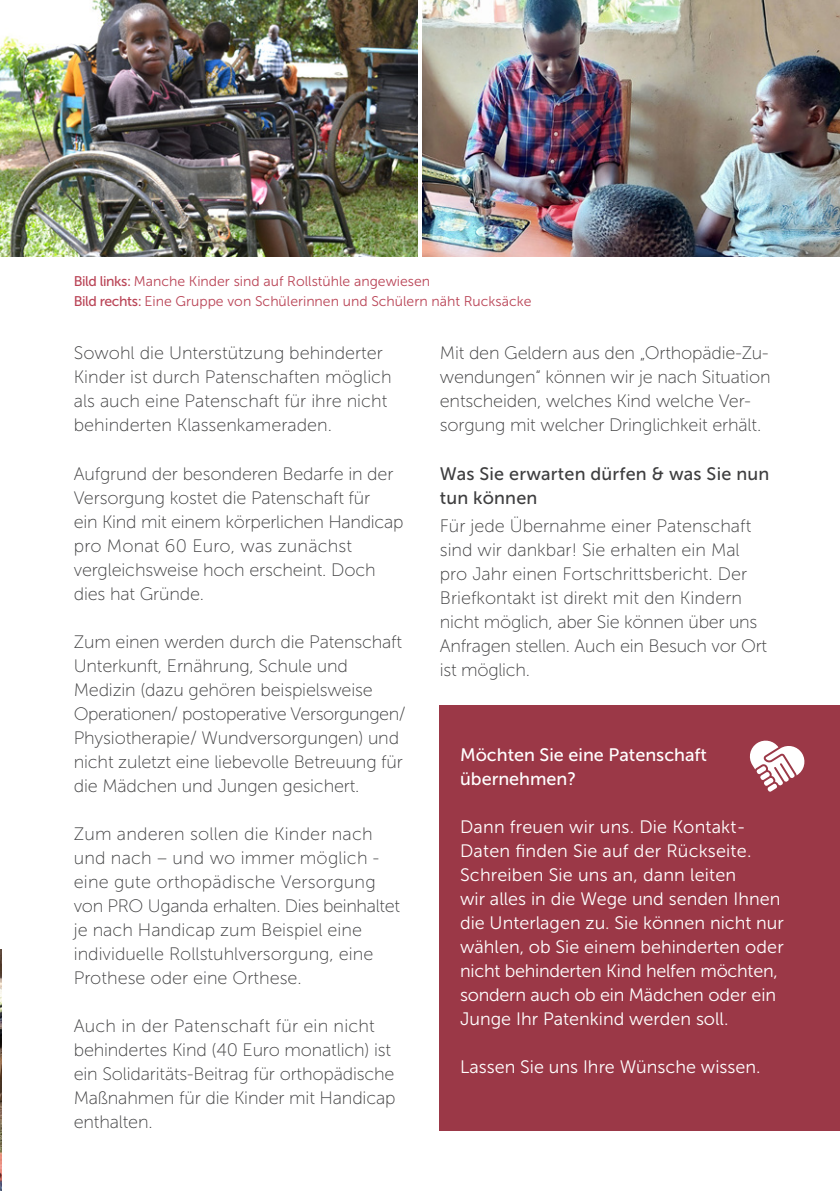
<style>
.page{position:relative;width:840px;height:1191px;background:#fff}
.page>*{position:absolute;margin:0;border:0;box-sizing:border-box;transform-origin:0 0}
.t1{font:18px/24px "Museo Sans 100";letter-spacing:-.01em;color:#3e3e3f}
.t2{font:18px/24px "Museo Sans 300";color:#fff}
.t3{font:18px/24px "Museo Sans 500";letter-spacing:.01em;color:#3e3e3f}
.t4{font:18px/24px "Museo Sans 500";color:#fff}
.t5{font:14px "Museo Sans 300";color:#ba4557}
.s1{font-family:"Museo Sans 500"}
</style>
<div class="page">
<img style="left:0;top:950px;width:1px;height:241px">
<img style="left:0;top:0;width:417px;height:257px">
<img style="left:422px;top:0;width:417px;height:257px">
<div style="left:439px;top:705px;width:400px;height:425px;background:#9b3847"></div>
<svg style="left:749px;top:740px;width:56px;height:52px"></svg>
<p class="t5" style="left:74px;top:273px;width:357px"><span class="s1">Bild links:</span> Manche Kinder sind auf Rollstühle angewiesen</p>
<p class="t5" style="left:74px;top:293px;width:459px"><span class="s1">Bild rechts:</span> Eine Gruppe von Schülerinnen und Schülern näht Rucksäcke</p>
<p class="t1" style="left:74px;top:341px;width:319px">Sowohl die Unterstützung behinderter Kinder ist durch Patenschaften möglich als auch eine Patenschaft für ihre nicht behinderten Klassenkameraden.</p>
<p class="t1" style="left:74px;top:461px;width:331px">Aufgrund der besonderen Bedarfe in der Versorgung kostet die Patenschaft für<br>ein Kind mit einem körperlichen Handicap pro Monat 60 Euro, was zunächst vergleichsweise hoch erscheint. Doch dies hat Gründe.</p>
<p class="t1" style="left:74px;top:629px;width:333px">Zum einen werden durch die Patenschaft Unterkunft, Ernährung, Schule und Medizin (dazu gehören beispielsweise Operationen/ postoperative Versorgungen/ Physiotherapie/ Wundversorgungen) und nicht zuletzt eine liebevolle Betreuung für die Mädchen und Jungen gesichert.</p>
<p class="t1" style="left:74px;top:821px;width:327px">Zum anderen sollen die Kinder nach und nach – und wo immer möglich - eine gute orthopädische Versorgung von PRO Uganda erhalten. Dies beinhaltet je nach Handicap zum Beispiel eine individuelle Rollstuhlversorgung, eine Prothese oder eine Orthese.</p>
<p class="t1" style="left:74px;top:1013px;width:323px">Auch in der Patenschaft für ein nicht behindertes Kind (40 Euro monatlich) ist ein Solidaritäts-Beitrag für orthopädische Maßnahmen für die Kinder mit Handicap enthalten.</p>
<p class="t1" style="left:439px;top:341px;width:332px">Mit den Geldern aus den „Orthopädie-Zu&shy;wendungen“ können wir je nach Situation entscheiden, welches Kind welche Ver&shy;sorgung mit welcher Dringlichkeit erhält.</p>
<p class="t3" style="left:439px;top:461px;width:330px">Was Sie erwarten dürfen &amp; was Sie nun tun können</p>
<p class="t1" style="left:439px;top:513px;width:313px">Für jede Übernahme einer Patenschaft</p>
<p class="t1" style="left:439px;top:537px;width:329px">sind wir dankbar! Sie erhalten ein Mal pro Jahr einen Fortschrittsbericht. Der Briefkontakt ist direkt mit den Kindern nicht möglich, aber Sie können über uns Anfragen stellen. Auch ein Besuch vor Ort ist möglich.</p>
<p class="t4" style="left:460px;top:743px;width:248px">Möchten Sie eine Patenschaft übernehmen?</p>
<p class="t2" style="left:460px;top:815px;width:293px">Dann freuen wir uns. Die Kontakt-<br>Daten finden Sie auf der Rückseite.<br>Schreiben Sie uns an, dann leiten</p>
<p class="t2" style="left:460px;top:887px;width:325px">wir alles in die Wege und senden Ihnen die Unterlagen zu. Sie können nicht nur wählen, ob Sie einem behinderten oder nicht behinderten Kind helfen möchten, sondern auch ob ein Mädchen oder ein Junge Ihr Patenkind werden soll.</p>
<p class="t2" style="left:460px;top:1055px;width:302px">Lassen Sie uns Ihre Wünsche wissen.</p>
</div>
